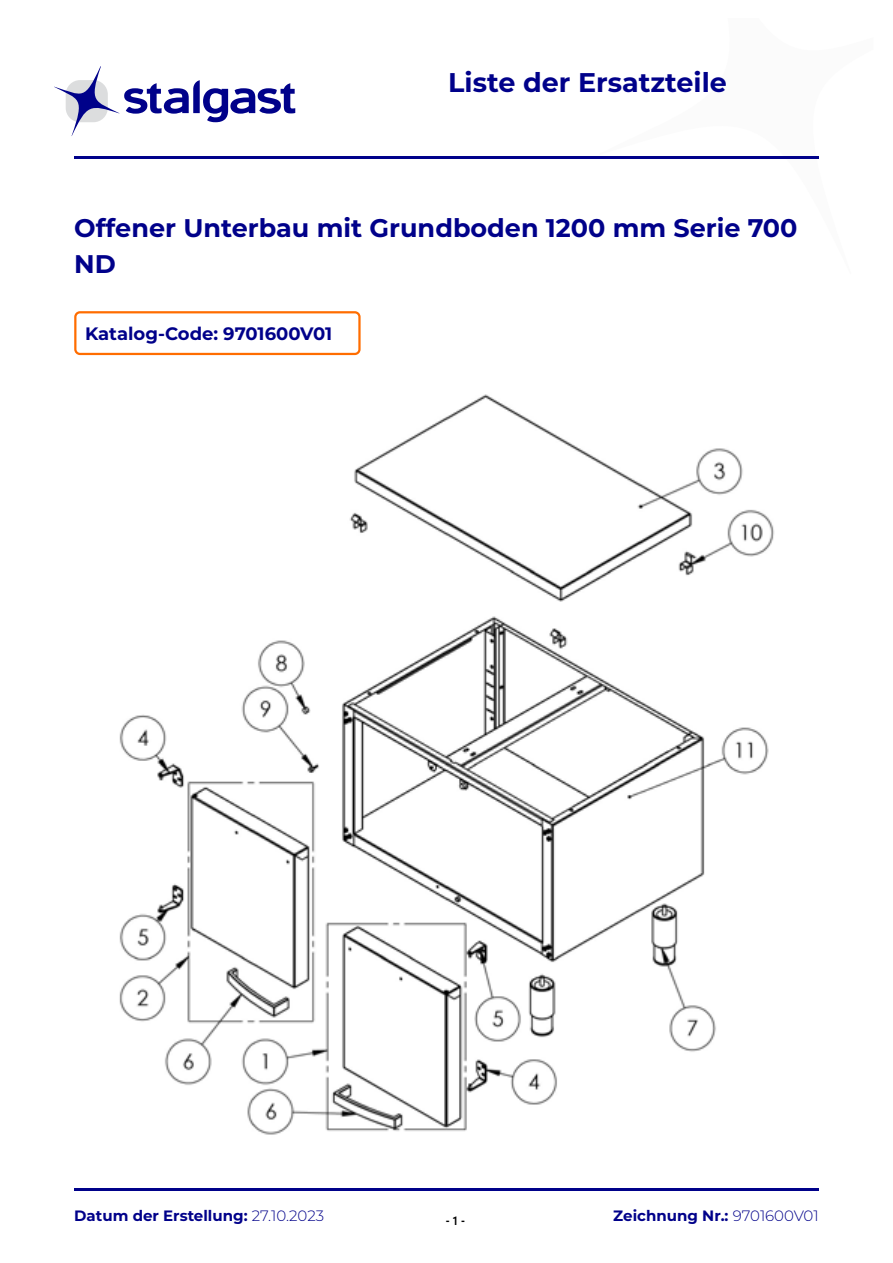
<style>
.page{position:relative;width:893px;height:1263px;background:#fff}
.page>*{position:absolute;margin:0;border:0;box-sizing:border-box;transform-origin:0 0}
.t1{font:700 27px "Montserrat";color:#00018a}
.t2{font:700 25.5px/36px "Montserrat";color:#00018a}
.t3{font:700 18px "Montserrat";color:#00018a}
.t4{font:700 15px "Montserrat";color:#00018a}
.t5{font:700 12px "Roboto";color:#000;scale:.86 1}
.s1{font-weight:300}
</style>
<div class="page">
<svg style="left:54px;top:66px;width:241px;height:70px"></svg>
<hr style="left:74px;top:156px;width:745px;height:2px;background:#00018a">
<hr style="left:74px;top:1188px;width:745px;height:3px;background:#00018a">
<div style="left:74px;top:311px;width:287px;height:44px;border:2px solid #ff6d00;border-radius:5px"></div>
<img style="left:119px;top:394px;width:655px;height:741px">
<h1 class="t1" style="left:448px;top:63px;width:280px">Liste der Ersatzteile</h1>
<h2 class="t2" style="left:74px;top:209px;width:725px">Offener Unterbau mit Grundboden 1200 mm Serie 700<br>ND</h2>
<p class="t3" style="left:85px;top:320px;width:249px">Katalog-Code: 9701600V01</p>
<p class="t4" style="left:74px;top:1205px;width:252px">Datum der Erstellung: <span class="s1">27.10.2023</span></p>
<p class="t5" style="left:446px;top:1212px;width:24px">- 1 -</p>
<p class="t4" style="left:613px;top:1205px;width:207px">Zeichnung Nr.: <span class="s1">9701600V01</span></p>
</div>
